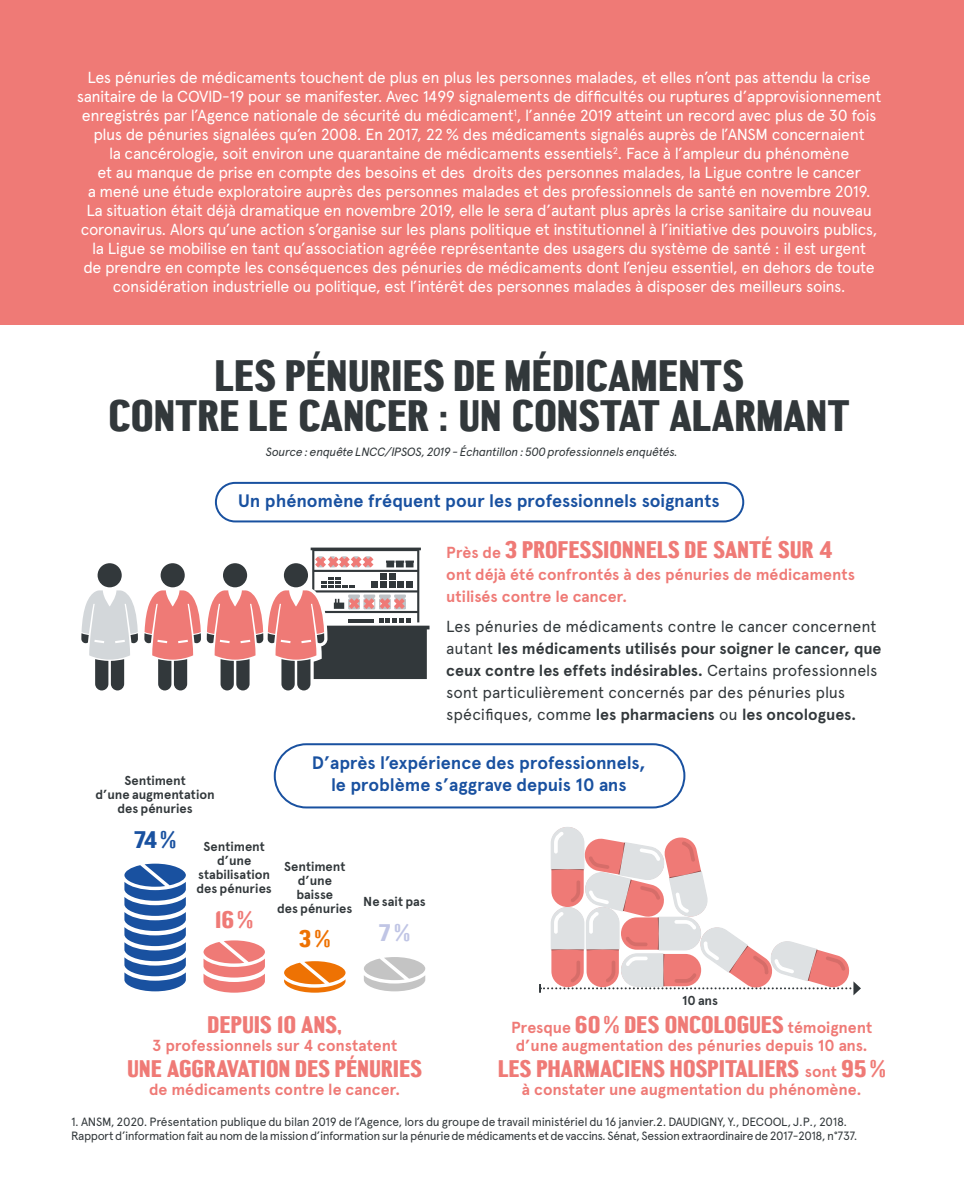
<style>
.page{position:relative;width:964px;height:1191px;background:#fff}
.page>*{position:absolute;margin:0;border:0;box-sizing:border-box;transform-origin:0 0}
.t1{font:700 44px/40px "Central Avenue";letter-spacing:-.01em;color:#32383b;text-align:center}
.t2{font:700 24px "Central Avenue";letter-spacing:-.01em;color:#ef7a76}
.t3{font:700 24px "Central Avenue";color:#1951a0}
.t4{font:700 24px "Central Avenue";color:#ee7203}
.t5{font:700 24px "Central Avenue";color:#c0c5e5}
.t6{font:700 18px/22px "Apercu";letter-spacing:-.005em;color:#1951a0;text-align:center}
.t7{font:16px/19px "Apercu";letter-spacing:-.03em;color:#fff;text-align:center}
.t8{font:16px/22px "Apercu";letter-spacing:-.005em;color:#32383b}
.t9{font:700 16px/22px "Apercu";letter-spacing:-.005em;color:#ef7a76}
.t10{font:700 13px/14px "Apercu";letter-spacing:-.005em;color:#32383b;text-align:center}
.t11{font:12px/14px "Apercu";letter-spacing:-.03em;color:#32383b}
.t12{font:italic 12px "Apercu";letter-spacing:-.02em;color:#32383b}
.s1{font-family:"Apercu";font-size:16px}
.s2{font-weight:700}
.s3{font-family:"Central Avenue";font-size:24px}
</style>
<div class="page">
<div style="left:215px;top:482px;width:529px;height:40px;border:2px solid #1951a0;border-radius:19px"></div>
<svg style="left:144px;top:563px;width:57px;height:127px"></svg>
<svg style="left:81px;top:563px;width:57px;height:127px"></svg>
<svg style="left:207px;top:547px;width:222px;height:143px"></svg>
<div style="left:274px;top:743px;width:411px;height:65px;border:2px solid #1951a0;border-radius:32px"></div>
<svg style="left:539px;top:827px;width:322px;height:168px"></svg>
<svg style="left:124px;top:863px;width:62px;height:128px"></svg>
<svg style="left:203px;top:940px;width:62px;height:52px"></svg>
<svg style="left:284px;top:961px;width:61px;height:31px"></svg>
<svg style="left:364px;top:957px;width:61px;height:34px"></svg>
<hr style="left:963px;top:662px;width:1px;height:529px;background:#e9ebec">
<div style="left:0;top:0;width:964px;height:325px;background:#ef7a76"></div>
<p class="t7" style="left:77px;top:68px;width:806px">Les pénuries de médicaments touchent de plus en plus les personnes malades, et elles n’ont pas attendu la crise sanitaire de la COVID-19 pour se manifester. Avec 1499 signalements de difficultés ou ruptures d’approvisionnement enregistrés par l’Agence nationale de sécurité du médicament<sup>1</sup>, l’année 2019 atteint un record avec plus de 30 fois plus de pénuries signalées qu’en 2008. En 2017, 22 % des médicaments signalés auprès de l’ANSM concernaient<br>la cancérologie, soit environ une quarantaine de médicaments essentiels<sup>2</sup>. Face à l’ampleur du phénomène<br>et au manque de prise en compte des besoins et des droits des personnes malades, la Ligue contre le cancer<br>a mené une étude exploratoire auprès des personnes malades et des professionnels de santé en novembre 2019.<br>La situation était déjà dramatique en novembre 2019, elle le sera d’autant plus après la crise sanitaire du nouveau coronavirus. Alors qu’une action s’organise sur les plans politique et institutionnel à l’initiative des pouvoirs publics, la Ligue se mobilise en tant qu’association agréée représentante des usagers du système de santé : il est urgent<br>de prendre en compte les conséquences des pénuries de médicaments dont l’enjeu essentiel, en dehors de toute considération industrielle ou politique, est l’intérêt des personnes malades à disposer des meilleurs soins.</p>
<h1 class="t1" style="left:108px;top:355px;width:743px">LES PÉNURIES DE MÉDICAMENTS<br>CONTRE LE CANCER : UN CONSTAT ALARMANT</h1>
<p class="t12" style="left:266px;top:442px;width:413px">Source : enquête LNCC/IPSOS, 2019 - Échantillon : 500 professionnels enquêtés.</p>
<p class="t6" style="left:238px;top:489px;width:483px">Un phénomène fréquent pour les professionnels soignants</p>
<h2 class="t2" style="left:446px;top:536px;width:388px"><span class="s1">Près de</span> 3 PROFESSIONNELS DE SANTÉ SUR 4</h2>
<p class="t9" style="left:446px;top:564px;width:410px">ont déjà été confrontés à des pénuries de médicaments utilisés contre le cancer.</p>
<p class="t8" style="left:446px;top:615px;width:437px">Les pénuries de médicaments contre le cancer concernent autant <span class="s2">les médicaments utilisés pour soigner le cancer, que ceux contre les effets indésirables.</span> Certains professionnels sont particulièrement concernés par des pénuries plus spécifiques, comme <span class="s2">les pharmaciens</span> ou <span class="s2">les oncologues.</span></p>
<p class="t6" style="left:312px;top:752px;width:335px">D’après l’expérience des professionnels, le problème s’aggrave depuis 10 ans</p>
<p class="t10" style="left:95px;top:773px;width:121px">Sentiment<br>d’une augmentation des pénuries</p>
<p class="t10" style="left:197px;top:840px;width:77px">Sentiment d’une stabilisation des pénuries</p>
<h2 class="t3" style="left:134px;top:825px;width:44px">74%</h2>
<p class="t10" style="left:277px;top:860px;width:77px">Sentiment d’une<br>baisse<br>des pénuries</p>
<p class="t10" style="left:363px;top:895px;width:64px">Ne sait pas</p>
<h2 class="t2" style="left:215px;top:905px;width:40px">16%</h2>
<h2 class="t4" style="left:299px;top:925px;width:33px">3%</h2>
<h2 class="t5" style="left:379px;top:918px;width:33px">7%</h2>
<h2 class="t2" style="left:207px;top:1010px;width:137px">DEPUIS 10 ANS,</h2>
<p class="t9" style="left:152px;top:1034px;width:247px">3 professionnels sur 4 constatent</p>
<h2 class="t2" style="left:127px;top:1054px;width:296px">UNE AGGRAVATION DES PÉNURIES</h2>
<p class="t9" style="left:149px;top:1078px;width:253px">de médicaments contre le cancer.</p>
<p class="t10" style="left:682px;top:993px;width:37px">10 ans</p>
<p class="t9" style="left:511px;top:1018px;width:363px;line-height:18px">Presque <span class="s3">60% DES ONCOLOGUES</span> témoignent d’une augmentation des pénuries depuis 10 ans.</p>
<h2 class="t2" style="left:498px;top:1054px;width:390px">LES PHARMACIENS HOSPITALIERS <span class="s1">sont</span> 95%</h2>
<p class="t9" style="left:522px;top:1078px;width:341px">à constater une augmentation du phénomène.</p>
<p class="t11" style="left:71px;top:1114px;width:788px">1. ANSM, 2020. Présentation publique du bilan 2019 de l’Agence, lors du groupe de travail ministériel du 16 janvier.2. DAUDIGNY, Y., DECOOL, J.P., 2018.<br>Rapport d’information fait au nom de la mission d’information sur la pénurie de médicaments et de vaccins. Sénat, Session extraordinaire de 2017-2018, n°737.</p>
</div>
